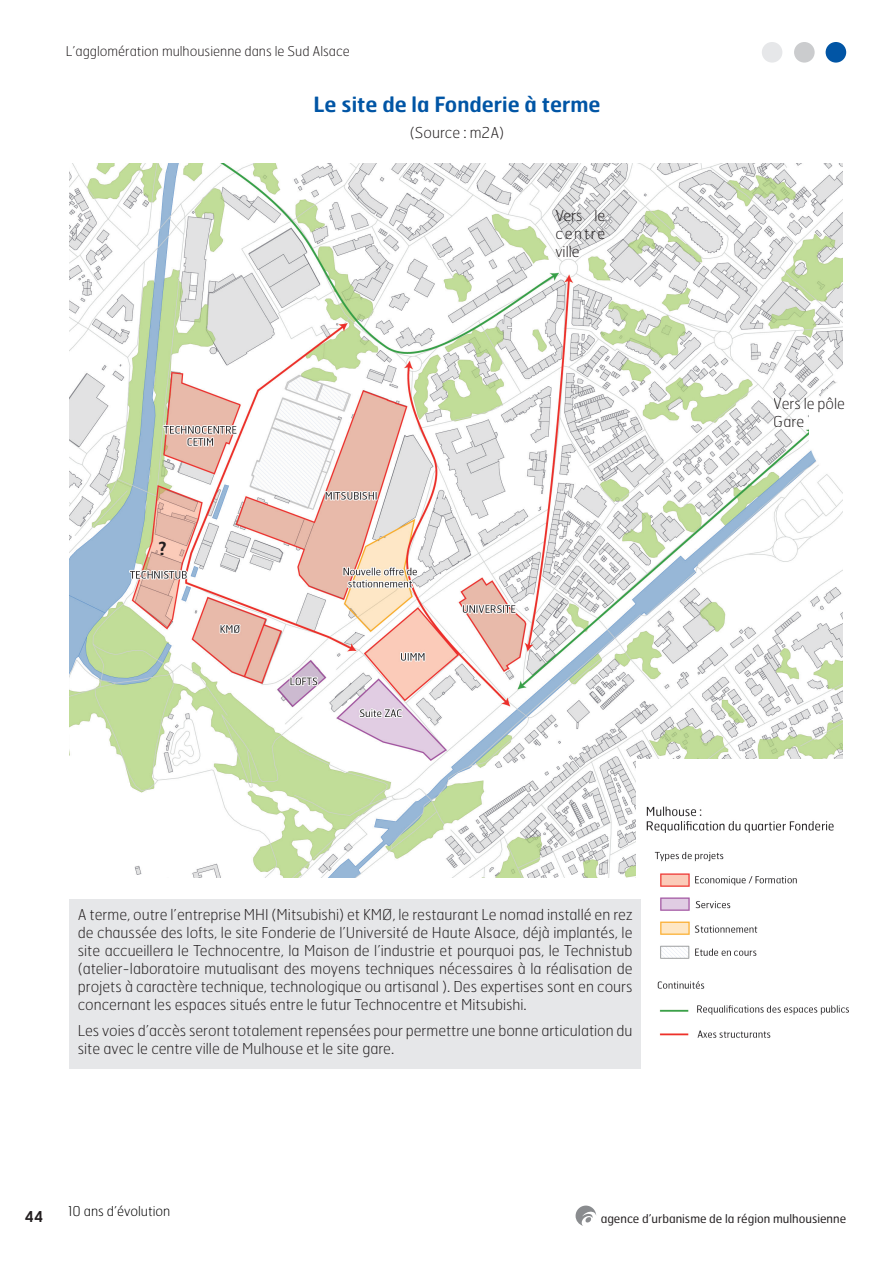
<style>
.page{position:relative;width:893px;height:1263px;background:#fff}
.page>*{position:absolute;margin:0;border:0;box-sizing:border-box;transform-origin:0 0}
.t1{font:600 21px "Hermes FB";color:#0155a5}
.t2{font:600 18px "Hermes FB";color:#231f20}
.t3{font:100 15px/18px "Hermes FB";color:#231f20;text-align:justify}
.t4{font:600 15px "Hermes FB";color:#231f20}
.t5{font:100 13.5px "Hermes FB";color:#231f20}
.t6{font:100 13.5px "Hermes FB";color:#000}
.t7{font:12px "Hermes FB";color:#231f20}
</style>
<div class="page">
<div style="left:826px;top:42px;width:20px;height:21px;background:#0155a5;border-radius:50%"></div>
<div style="left:794px;top:42px;width:21px;height:21px;background:#cbccce;border-radius:50%"></div>
<div style="left:762px;top:42px;width:20px;height:21px;background:#e6e7e9;border-radius:50%"></div>
<svg style="left:576px;top:1205px;width:20px;height:21px"></svg>
<img style="left:69px;top:163px;width:773px;height:715px">
<img style="left:637px;top:759px;width:212px;height:279px">
<div style="left:810px;top:407px;width:35px;height:37px;background:#fff"></div>
<div style="left:69px;top:899px;width:572px;height:170px;background:#e6e7e9"></div>
<p class="t5" style="left:66px;top:43px;width:285px">L’agglomération mulhousienne dans le Sud Alsace</p>
<h1 class="t1" style="left:314px;top:91px;width:289px">Le site de la Fonderie à terme</h1>
<p class="t3" style="left:410px;top:124px;width:96px">(Source : m2A)</p>
<p class="t2" style="left:158px;top:537px;width:10px">?</p>
<p class="t3" style="left:555px;top:206px;width:51px">Vers le centre ville</p>
<p class="t3" style="left:78px;top:905px;width:556px">A terme, outre l’entreprise MHI (Mitsubishi) et KMØ, le restaurant Le nomad installé en rez de chaussée des lofts, le site Fonderie de l’Université de Haute Alsace, déjà implantés, le site accueillera le Technocentre, la Maison de l’industrie et pourquoi pas, le Technistub (atelier-laboratoire mutualisant des moyens techniques nécessaires à la réalisation de projets à caractère technique, technologique ou artisanal ). Des expertises sont en cours concernant les espaces situés entre le futur Technocentre et Mitsubishi.</p>
<p class="t3" style="left:78px;top:1021px;width:556px">Les voies d’accès seront totalement repensées pour permettre une bonne articulation du site avec le centre ville de Mulhouse et le site gare.</p>
<p class="t3" style="left:774px;top:394px;width:73px">Vers le pôle<br>Gare</p>
<p class="t6" style="left:68px;top:1203px;width:104px">10 ans d’évolution</p>
<p class="t4" style="left:25px;top:1207px;width:20px">44</p>
<p class="t7" style="left:601px;top:1210px;width:247px">agence d’urbanisme de la région mulhousienne</p>
</div>
